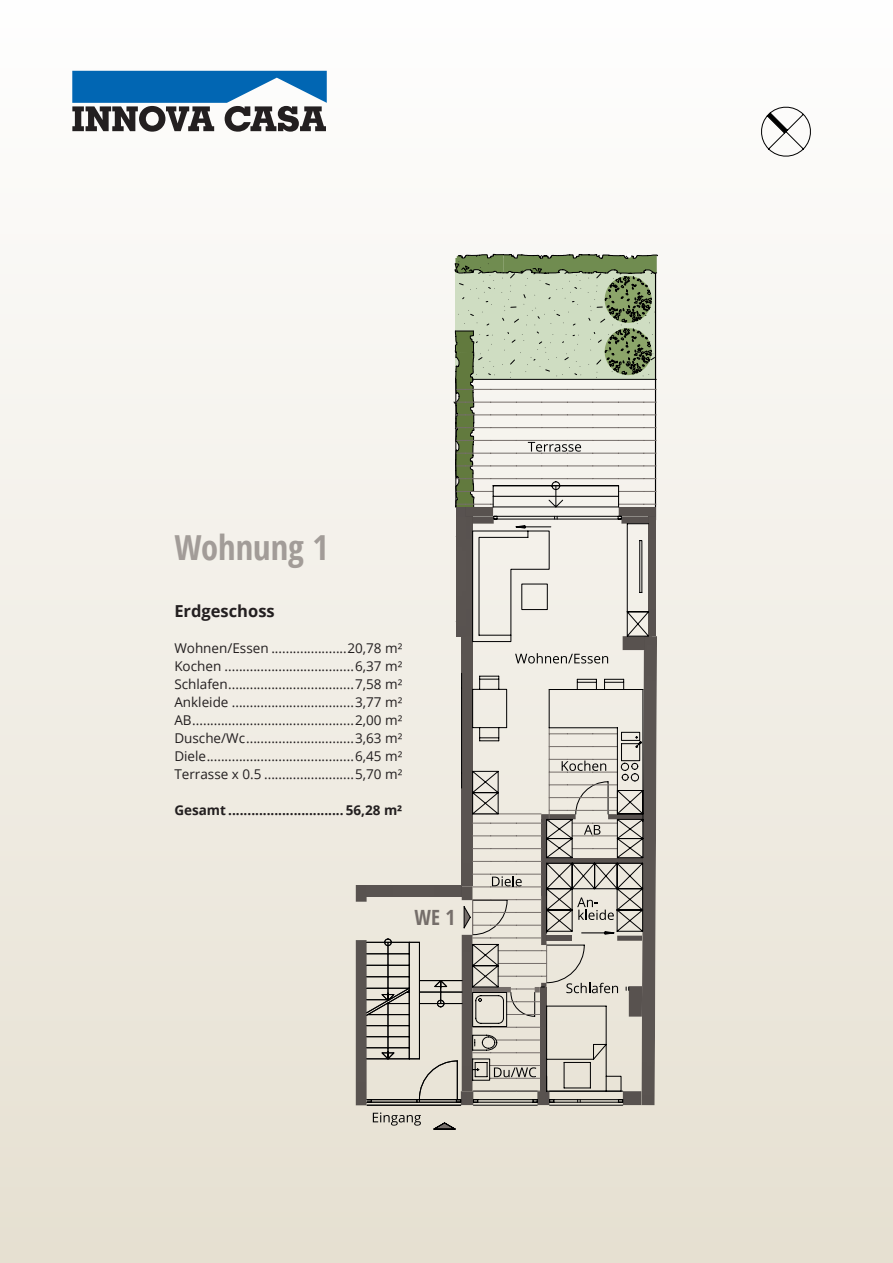
<style>
.page{position:relative;width:893px;height:1263px;background:#fff}
.page>*{position:absolute;margin:0;border:0;box-sizing:border-box;transform-origin:0 0}
.t1{font:700 condensed 34.5px "Open Sans";color:#a29c98}
.t2{font:700 condensed 21px "Open Sans";color:#756e6a}
.t3{font:700 16.5px "Open Sans";color:#231f20}
.t4{font:13.5px/18px "Open Sans";color:#231f20;text-align:justify}
.t5{font:700 13.5px "Open Sans";color:#231f20}
</style>
<div class="page">
<div style="left:0;top:0;width:893px;height:1263px;background:linear-gradient(to bottom,#fefefe,#e6e0d1)"></div>
<svg style="left:759px;top:105px;width:54px;height:54px"></svg>
<div style="left:353px;top:883px;width:14px;height:223px;background:#231f20;opacity:.3"></div>
<div style="left:640px;top:634px;width:18px;height:472px;background:#f2efe7"></div>
<div style="left:454px;top:505px;width:12px;height:132px;background:#231f20;opacity:.3"></div>
<div style="left:646px;top:514px;width:10px;height:123px;background:#595350"></div>
<svg style="left:461px;top:529px;width:188px;height:107px;background:#dddad4"></svg>
<svg style="left:449px;top:253px;width:209px;height:276px"></svg>
<svg style="left:356px;top:636px;width:301px;height:494px;background:#cbc7be"></svg>
<svg style="left:72px;top:71px;width:255px;height:61px"></svg>
<h1 class="t1" style="left:174px;top:524px;width:156px">Wohnung 1</h1>
<p class="t3" style="left:174px;top:600px;width:102px">Erdgeschoss</p>
<p class="t4" style="left:174px;top:639px;width:230px">Wohnen/Essen .....................20,78 m²<br>Kochen ....................................6,37 m²<br>Schlafen...................................7,58 m²<br>Ankleide ..................................3,77 m²<br>AB.............................................2,00 m²<br>Dusche/Wc..............................3,63 m²<br>Diele.........................................6,45 m²<br>Terrasse x 0.5 .........................5,70 m²</p>
<p class="t5" style="left:174px;top:801px;width:230px">Gesamt .............................. 56,28 m²</p>
<h2 class="t2" style="left:415px;top:902px;width:42px">WE 1</h2>
</div>
